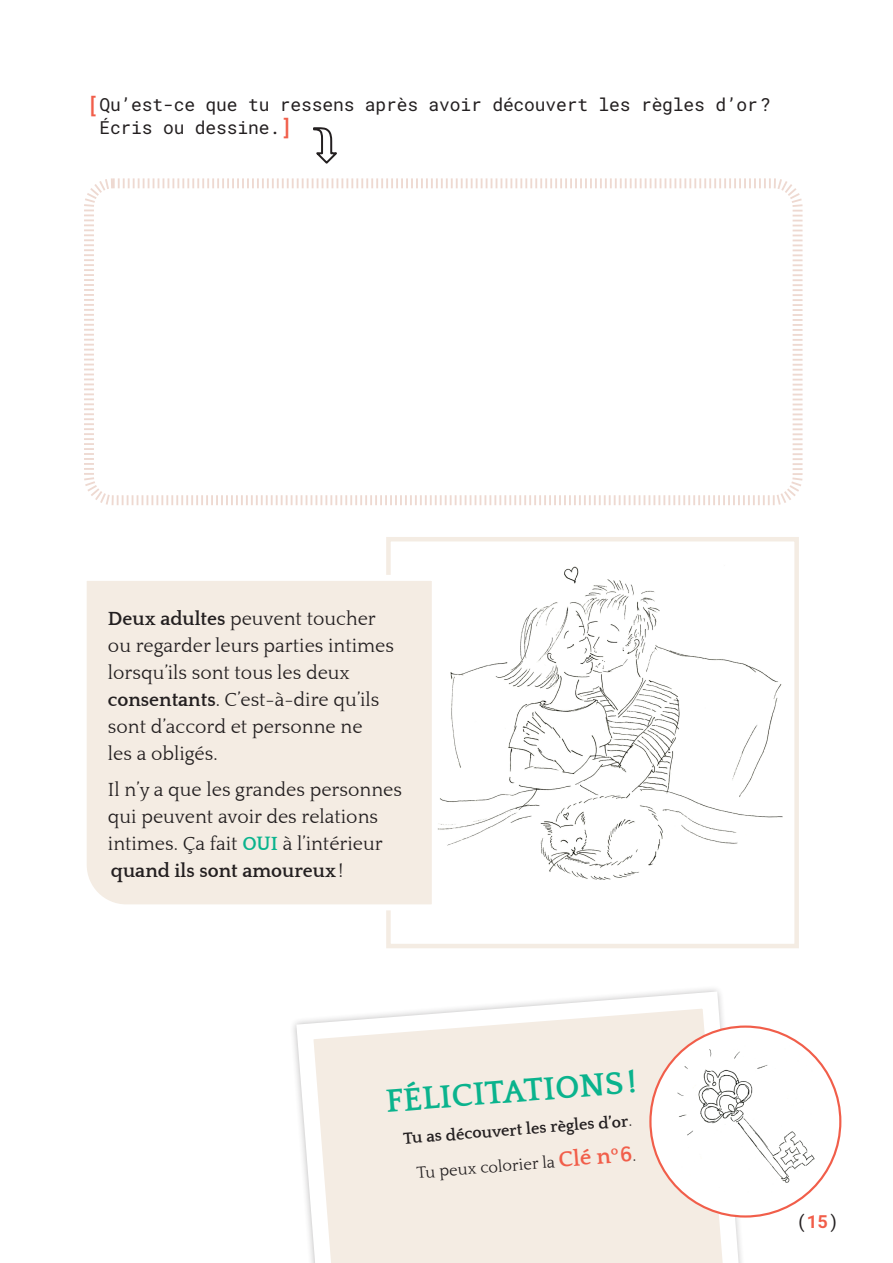
<style>
.page{position:relative;width:893px;height:1263px;background:#fff}
.page>*{position:absolute;margin:0;border:0;box-sizing:border-box;transform-origin:0 0}
.Encouragements_titre{font:700 33px "Quattrocento";color:#0ab38d}
.Retenir_texte_noir{font:19.5px/27px "Quattrocento";color:#231f20}
.Activite_consigne{font:18px/22.5px "Roboto Mono";letter-spacing:-.01em;color:#231f20}
.Encouragements_texte{font:700 16.5px "Quattrocento";color:#231f20}
.Encouragements_texte-2{font:16.5px "Quattrocento";color:#231f20}
.s1{font-size:21px;color:#f15e4a}
.s2{font-weight:700}
.s3{font-weight:700;color:#0ab38d}
.s4{font-weight:400}
.s5{font-weight:700;font-size:22.5px;color:#f15e4a}
.s6{color:#f15e4a}
</style>
<div class="page">
<img style="left:441px;top:566px;width:342px;height:314px">
<div style="left:386px;top:537px;width:413px;height:411px;border:4px solid #f4ece3"></div>
<svg style="left:293px;top:989px;width:458px;height:274px"></svg>
<div style="left:650px;top:1026px;width:190px;height:190px;background:#fff;border-radius:50%"></div>
<img style="left:664px;top:1045px;width:157px;height:147px">
<svg style="left:84px;top:178px;width:719px;height:327px"></svg>
<svg style="left:87px;top:572px;width:354px;height:341px;background:#f4ede4"></svg>
<svg style="left:611px;top:1146px;width:25px;height:16px"></svg>
<p class="Activite_consigne" style="left:99px;top:93px;width:673px;text-indent:-12px"><span class="s1">[</span>Qu’est-ce que tu ressens après avoir découvert les règles d’or?<br>Écris ou dessine.<span class="s1">]</span></p>
<p class="Retenir_texte_noir" style="left:108px;top:606px;width:287px"><span class="s2">Deux adultes</span> peuvent toucher ou regarder leurs parties intimes lorsqu’ils sont tous les deux <span class="s2">consentants</span>. C’est-à-dire qu’ils sont d’accord et personne ne<br>les a obligés.</p>
<p class="Retenir_texte_noir" style="left:108px;top:776px;width:296px">Il n’y a que les grandes personnes qui peuvent avoir des relations intimes. Ça fait <span class="s3">OUI</span> à l’intérieur <span class="s2">quand ils sont amoureux</span>!</p>
<p class="Encouragements_titre" style="left:385px;top:1083px;width:253px;rotate:-4deg">FÉLICITATIONS!</p>
<p class="Encouragements_texte" style="left:403px;top:1131px;width:231px;rotate:-5deg">Tu as découvert les règles d’or<span class="s4">.</span></p>
<p class="Encouragements_texte-2" style="left:416px;top:1165px;width:196px;rotate:-5deg">Tu peux colorier la <span class="s5">Clé n</span></p>
<p class="Activite_consigne" style="left:796px;top:1209px;width:44px">(<span class="s6">15</span>)</p>
</div>
